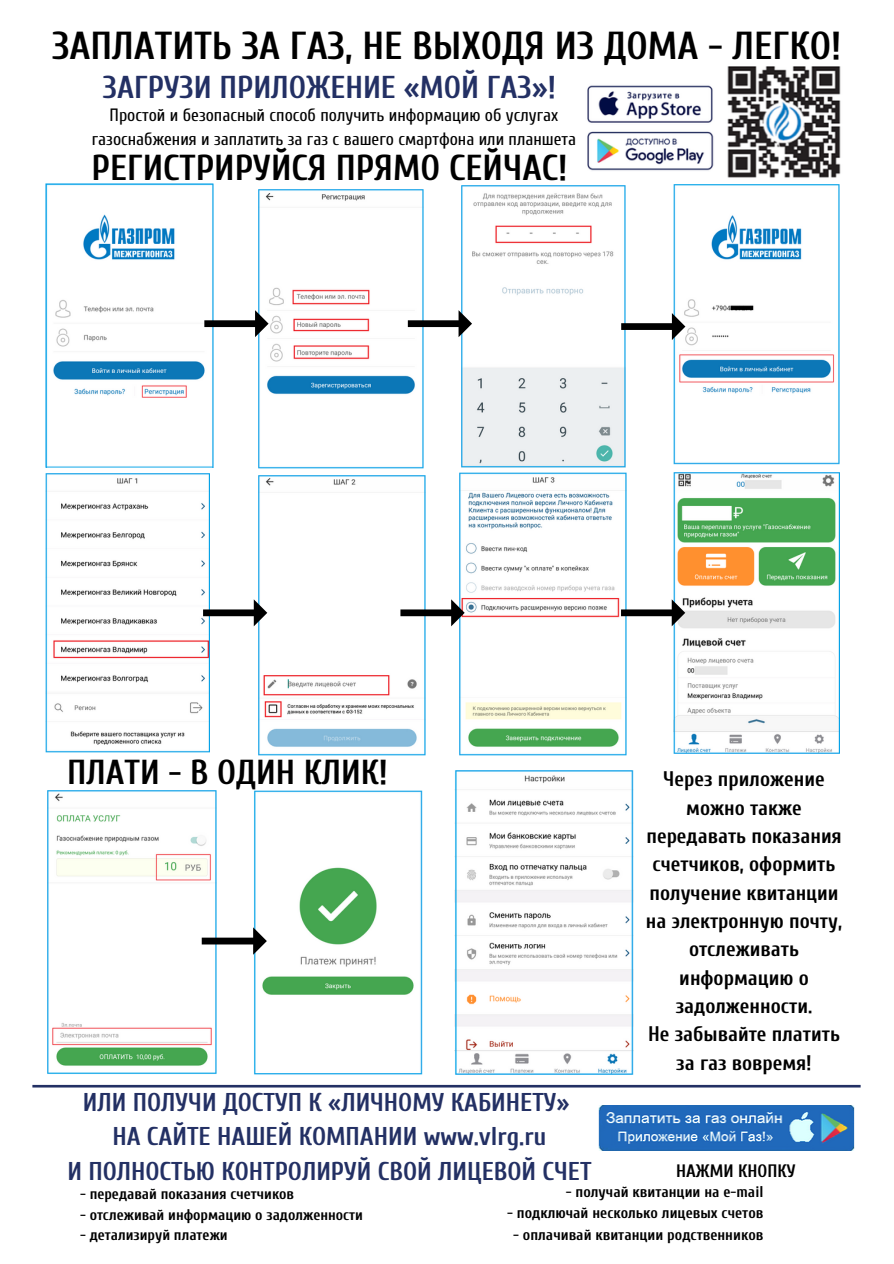
<style>
.page{position:relative;width:894px;height:1264px;background:#fff}
.page>*{position:absolute;margin:0;border:0;box-sizing:border-box;transform-origin:0 0}
.t1{font:700 38.85px "Cuprum";color:#000}
.t2{font:700 35.85px "Cuprum";color:#000}
.t3{font:700 34.5px "Cuprum";color:#000}
.t4{font:700 31.5px "Cuprum";color:#233064}
.t5{font:700 25.65px "Cuprum";color:#233064}
.t6{font:700 21px/28.3px "Cuprum";color:#000;text-align:center}
.t7{font:700 18px "Cuprum";color:#000}
.t8{font:17.85px/24.5px "Cuprum";color:#000;text-align:center}
.t9{font:700 15.45px "Cuprum";color:#000}
.t10{font:700 15.3px "Cuprum";color:#000}
</style>
<div class="page">
<img style="left:45px;top:184px;width:168px;height:284px">
<img style="left:259px;top:190px;width:164px;height:278px">
<img style="left:461px;top:186px;width:164px;height:281px">
<img style="left:673px;top:184px;width:165px;height:280px">
<img style="left:45px;top:474px;width:165px;height:278px">
<img style="left:258px;top:475px;width:167px;height:281px">
<img style="left:460px;top:472px;width:166px;height:283px">
<img style="left:673px;top:472px;width:166px;height:281px">
<img style="left:48px;top:790px;width:169px;height:284px">
<img style="left:253px;top:790px;width:169px;height:285px">
<img style="left:454px;top:770px;width:179px;height:304px">
<svg style="left:204px;top:310px;width:64px;height:27px"></svg>
<svg style="left:408px;top:310px;width:64px;height:27px"></svg>
<svg style="left:621px;top:313px;width:64px;height:27px"></svg>
<svg style="left:203px;top:599px;width:64px;height:27px"></svg>
<svg style="left:400px;top:599px;width:64px;height:27px"></svg>
<svg style="left:621px;top:599px;width:64px;height:27px"></svg>
<svg style="left:202px;top:927px;width:65px;height:27px"></svg>
<img style="left:587px;top:66px;width:254px;height:112px">
<svg style="left:32px;top:1084px;width:828px;height:3px;background:#656e93"></svg>
<img style="left:598px;top:1105px;width:257px;height:46px">
<p class="t1" style="left:52px;top:24px;width:790px">ЗАПЛАТИТЬ ЗА ГАЗ, НЕ ВЫХОДЯ ИЗ ДОМА - ЛЕГКО!</p>
<p class="t4" style="left:103px;top:69px;width:454px">ЗАГРУЗИ ПРИЛОЖЕНИЕ «МОЙ ГАЗ»!</p>
<p class="t8" style="left:92px;top:103px;width:485px">Простой и безопасный способ получить информацию об услугах газоснабжения и заплатить за газ с вашего смартфона или планшета</p>
<p class="t2" style="left:91px;top:148px;width:477px">РЕГИСТРИРУЙСЯ ПРЯМО СЕЙЧАС!</p>
<p class="t3" style="left:67px;top:753px;width:322px">ПЛАТИ - В ОДИН КЛИК!</p>
<p class="t6" style="left:645px;top:765px;width:198px">Через приложение можно также передавать показания счетчиков, оформить получение квитанции на электронную почту, отслеживать информацию о задолженности.</p>
<p class="t6" style="left:647px;top:1020px;width:193px">Не забывайте платить за газ вовремя!</p>
<p class="t5" style="left:83px;top:1087px;width:488px">ИЛИ ПОЛУЧИ ДОСТУП К «ЛИЧНОМУ КАБИНЕТУ»</p>
<p class="t5" style="left:112px;top:1122px;width:435px">НА САЙТЕ НАШЕЙ КОМПАНИИ www.vlrg.ru</p>
<p class="t5" style="left:67px;top:1156px;width:525px">И ПОЛНОСТЬЮ КОНТРОЛИРУЙ СВОЙ ЛИЦЕВОЙ СЧЕТ</p>
<p class="t9" style="left:565px;top:1182px;width:199px">- получай квитанции на e-mail</p>
<p class="t9" style="left:507px;top:1204px;width:258px">- подключай несколько лицевых счетов</p>
<p class="t9" style="left:513px;top:1225px;width:251px">- оплачивай квитанции родственников</p>
<p class="t7" style="left:676px;top:1160px;width:121px">НАЖМИ КНОПКУ</p>
<p class="t10" style="left:80px;top:1185px;width:215px">- передавай показания счетчиков</p>
<p class="t10" style="left:80px;top:1205px;width:284px">- отслеживай информацию о задолженности</p>
<p class="t10" style="left:80px;top:1226px;width:149px">- детализируй платежи</p>
</div>
